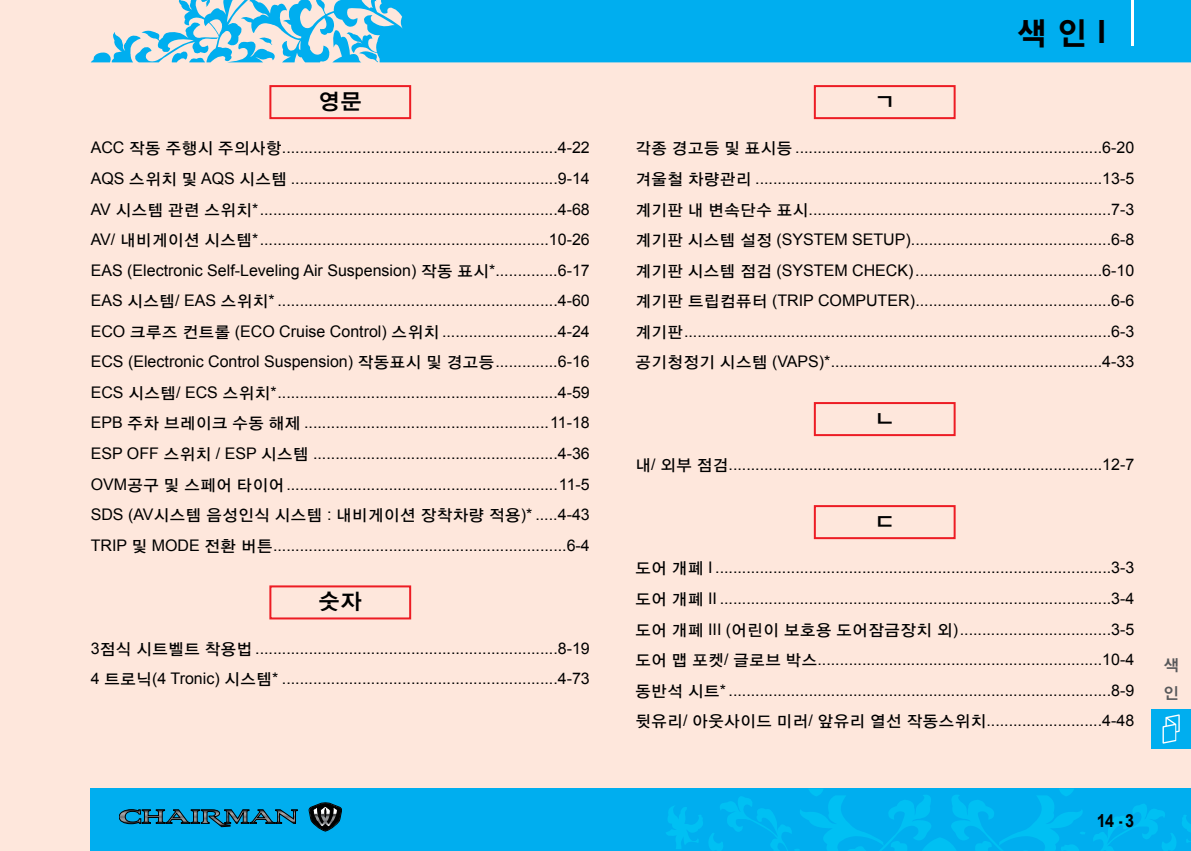
<style>
.page{position:relative;width:1191px;height:851px;background:#fff}
.page>*{position:absolute;margin:0;border:0;box-sizing:border-box;transform-origin:0 0}
.t1{font:32px "YDIYGO150 KS Cpc EUC H";color:#000;scale:.95 1}
.t2{font:22px "YDIYGO140 KS Cpc EUC H";color:#000}
.t3{font:700 18px "Arial";color:#000;scale:.9 1}
.t4{font:16px/30.6px "Arial";color:#000;text-align:justify}
.t5{font:16px "YDIYGO130 KS Cpc EUC H";color:#000}
.t6{font:16px/27.8px "YDIYGO140 KS Cpc EUC H";color:#58595b}
.s1{font-family:"YDIYGO130 KS Cpc EUC H"}
.s2{font-family:"Arial"}
.s3{font-family:"Arial";font-weight:700}
</style>
<div class="page">
<div style="left:0;top:0;width:1191px;height:850px;background:#fee7dc"></div>
<div style="left:91px;top:788px;width:1100px;height:62px;background:#00aeef"></div>
<svg style="left:665px;top:789px;width:421px;height:62px"></svg>
<svg style="left:1093px;top:804px;width:98px;height:46px"></svg>
<svg style="left:91px;top:0;width:1100px;height:63px;fill:#00aeef"></svg>
<hr style="left:1131px;top:0;width:3px;height:45px;background:#fff">
<svg style="left:309px;top:802px;width:33px;height:29px"></svg>
<svg style="left:119px;top:809px;width:178px;height:17px"></svg>
<div style="left:1151px;top:709px;width:40px;height:39px;background:#00aeef"></div>
<svg style="left:1162px;top:714px;width:17px;height:29px"></svg>
<div style="left:269px;top:85px;width:142px;height:34px;border:2px solid #ed1c24"></div>
<div style="left:269px;top:585px;width:142px;height:34px;border:2px solid #ed1c24"></div>
<div style="left:814px;top:85px;width:141px;height:34px;border:2px solid #ed1c24"></div>
<div style="left:814px;top:402px;width:141px;height:34px;border:2px solid #ed1c24"></div>
<div style="left:814px;top:505px;width:141px;height:34px;border:2px solid #ed1c24"></div>
<h2 class="t2" style="left:318px;top:90px;width:45px">영문</h2>
<p class="t4" style="left:91px;top:133px;width:500px">ACC <span class="s1">작동 주행시 주의사항</span>..............................................................4-22<br>AQS <span class="s1">스위치 및</span> AQS <span class="s1">시스템</span> ............................................................9-14<br>AV <span class="s1">시스템 관련 스위치</span>*...................................................................4-68<br>AV/ <span class="s1">내비게이션 시스템</span>*.................................................................10-26<br>EAS (Electronic Self-Leveling Air Suspension) <span class="s1">작동 표시</span>*..............6-17<br>EAS <span class="s1">시스템</span>/ EAS <span class="s1">스위치</span>* ...............................................................4-60<br>ECO <span class="s1">크루즈 컨트롤</span> (ECO Cruise Control) <span class="s1">스위치</span> ..........................4-24<br>ECS (Electronic Control Suspension) <span class="s1">작동표시 및 경고등</span>..............6-16<br>ECS <span class="s1">시스템</span>/ ECS <span class="s1">스위치</span>*...............................................................4-59<br>EPB <span class="s1">주차 브레이크 수동 해제</span> .......................................................11-18<br>ESP OFF <span class="s1">스위치</span> / ESP <span class="s1">시스템</span> .......................................................4-36<br>OVM<span class="s1">공구 및 스페어 타이어</span>.............................................................11-5</p>
<p class="t5" style="left:91px;top:507px;width:500px"><span class="s2">SDS (AV</span>시스템 음성인식 시스템 <span class="s2">:</span> 내비게이션 장착차량 적용<span class="s2">)* .....4-43</span></p>
<p class="t4" style="left:91px;top:530px;width:500px">TRIP <span class="s1">및</span> MODE <span class="s1">전환 버튼</span>..................................................................6-4</p>
<h2 class="t2" style="left:318px;top:590px;width:45px">숫자</h2>
<p class="t4" style="left:91px;top:632px;width:500px">3<span class="s1">점식 시트벨트 착용법</span> ....................................................................8-19<br>4 <span class="s1">트로닉</span>(4 Tronic) <span class="s1">시스템</span>* ..............................................................4-73</p>
<h1 class="t1" style="left:1016px;top:16px;width:96px">색인<span class="s3">I</span></h1>
<h2 class="t2" style="left:873px;top:90px;width:23px">ㄱ</h2>
<p class="t4" style="left:635px;top:133px;width:500px"><span class="s1">각종 경고등 및 표시등</span> .....................................................................6-20 <span class="s1">겨울철 차량관리</span> ..............................................................................13-5 <span class="s1">계기판 내 변속단수 표시</span>....................................................................7-3 <span class="s1">계기판 시스템 설정</span> (SYSTEM SETUP).............................................6-8 <span class="s1">계기판 시스템 점검</span> (SYSTEM CHECK)..........................................6-10 <span class="s1">계기판 트립컴퓨터</span> (TRIP COMPUTER)............................................6-6 <span class="s1">계기판</span>................................................................................................6-3 <span class="s1">공기청정기 시스템</span> (VAPS)*.............................................................4-33</p>
<h2 class="t2" style="left:873px;top:407px;width:23px">ㄴ</h2>
<p class="t4" style="left:635px;top:449px;width:500px"><span class="s1">내</span>/ <span class="s1">외부 점검</span>....................................................................................12-7</p>
<h2 class="t2" style="left:873px;top:510px;width:23px">ㄷ</h2>
<p class="t4" style="left:635px;top:552px;width:500px"><span class="s1">도어 개폐</span> I .........................................................................................3-3 <span class="s1">도어 개폐</span> II ........................................................................................3-4 <span class="s1">도어 개폐</span> III (<span class="s1">어린이 보호용 도어잠금장치 외</span>)..................................3-5 <span class="s1">도어 맵 포켓</span>/ <span class="s1">글로브 박스</span>................................................................10-4 <span class="s1">동반석 시트</span>* ......................................................................................8-9 <span class="s1">뒷유리</span>/ <span class="s1">아웃사이드 미러</span>/ <span class="s1">앞유리 열선 작동스위치</span>..........................4-48</p>
<p class="t6" style="left:1163px;top:651px;width:17px">색 인</p>
<p class="t3" style="left:1096px;top:808px;width:43px">14 - 3</p>
</div>
